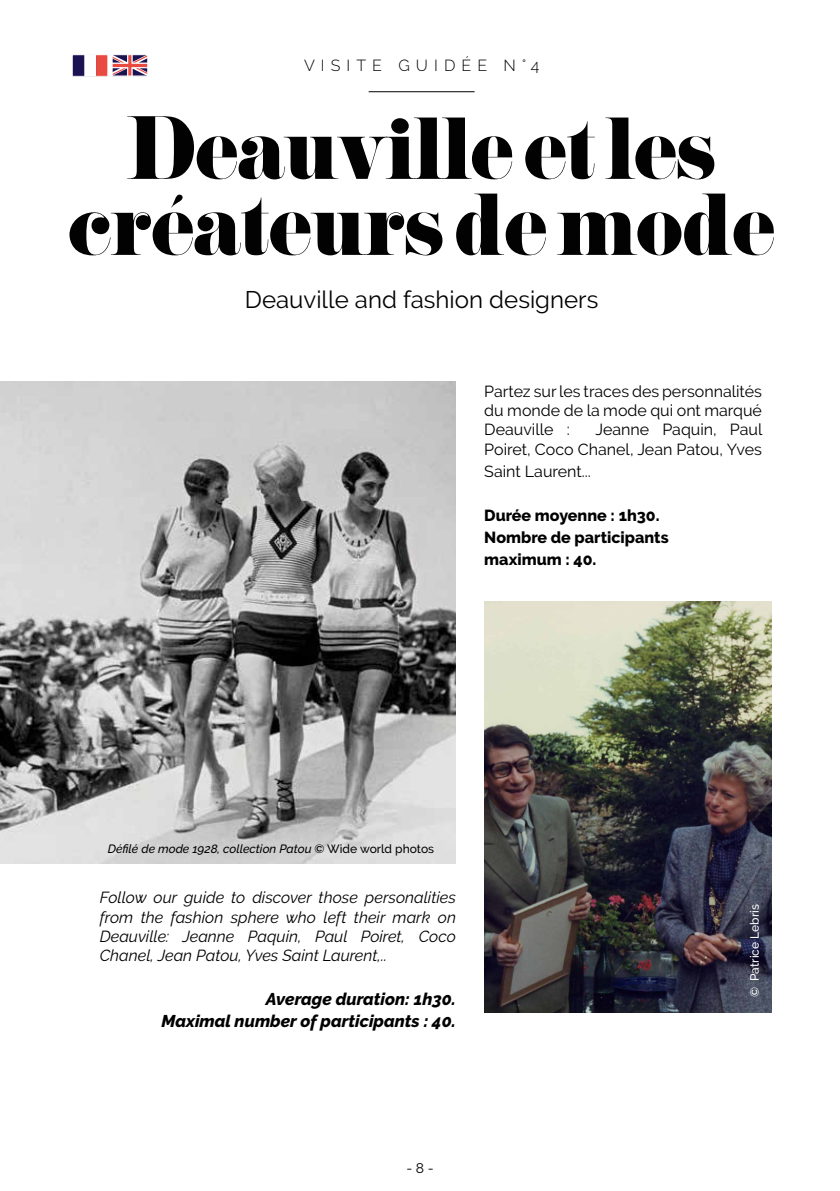
<style>
.page{position:relative;width:840px;height:1191px;background:#fff}
.page>*{position:absolute;margin:0;border:0;box-sizing:border-box;transform-origin:0 0}
.t1{font:80px/76px "Pistilli";letter-spacing:-.04em;color:#020203;text-align:center}
.t2{font:24px "Raleway";color:#020203}
.t3{font:italic 800 17px/22px "Raleway";color:#000;text-align:right}
.t4{font:italic 16px/19.2px "Raleway";color:#000;text-align:justify}
.t5{font:16px/19.2px "Raleway";color:#000;text-align:justify}
.t6{font:800 16px/22px "Raleway";color:#000}
.t7{font:300 16px "Raleway";letter-spacing:.38em;color:#000}
.t8{font:14px "Raleway";color:#000}
.t9{font:italic 500 12px "Raleway";color:#000}
.t10{font:500 12px "Raleway";color:#fff}
.s1{font-style:normal}
</style>
<div class="page">
<img style="left:0;top:382px;width:455px;height:482px">
<img style="left:484px;top:601px;width:287px;height:411px">
<hr style="left:368px;top:91px;width:106px;height:1px;background:#000">
<div style="left:72px;top:54px;width:36px;height:23px;border:1px solid #fff"></div>
<svg style="left:72px;top:55px;width:75px;height:22px"></svg>
<div style="left:112px;top:54px;width:36px;height:22px;border:1px solid #fff"></div>
<p class="t7" style="left:304px;top:56px;width:236px">VISITE GUIDÉE N°4</p>
<h1 class="t1" style="left:67px;top:109px;width:710px">Deauville et les créateurs de mode</h1>
<h2 class="t2" style="left:245px;top:285px;width:355px">Deauville and fashion designers</h2>
<p class="t5" style="left:484px;top:381px;width:279px">Partez sur les traces des personnalités du monde de la mode qui ont marqué Deauville :</p>
<p class="t5" style="left:484px;top:420px;width:279px;text-align:right">Jeanne Paquin, Paul<br>Poiret, Coco Chanel, Jean Patou, Yves</p>
<p class="t5" style="left:484px;top:461px;width:108px">Saint Laurent...</p>
<p class="t6" style="left:484px;top:504px;width:186px">Durée moyenne : 1h30.<br>Nombre de participants maximum : 40.</p>
<p class="t9" style="left:108px;top:841px;width:328px">Défilé de mode 1928, collection Patou <span class="s1">© Wide world photos</span></p>
<p class="t4" style="left:100px;top:888px;width:357px">Follow our guide to discover those personalities from the fashion sphere who left their mark on Deauville: Jeanne Paquin, Paul Poiret, Coco Chanel, Jean Patou, Yves Saint Laurent,..</p>
<p class="t3" style="left:161px;top:988px;width:296px">Average duration: 1h30.<br>Maximal number of participants : 40.</p>
<p class="t8" style="left:406px;top:1159px;width:29px">- 8 -</p>
<p class="t10" style="left:747px;top:997px;width:94px;rotate:-90deg">© Patrice Lebris</p>
</div>
